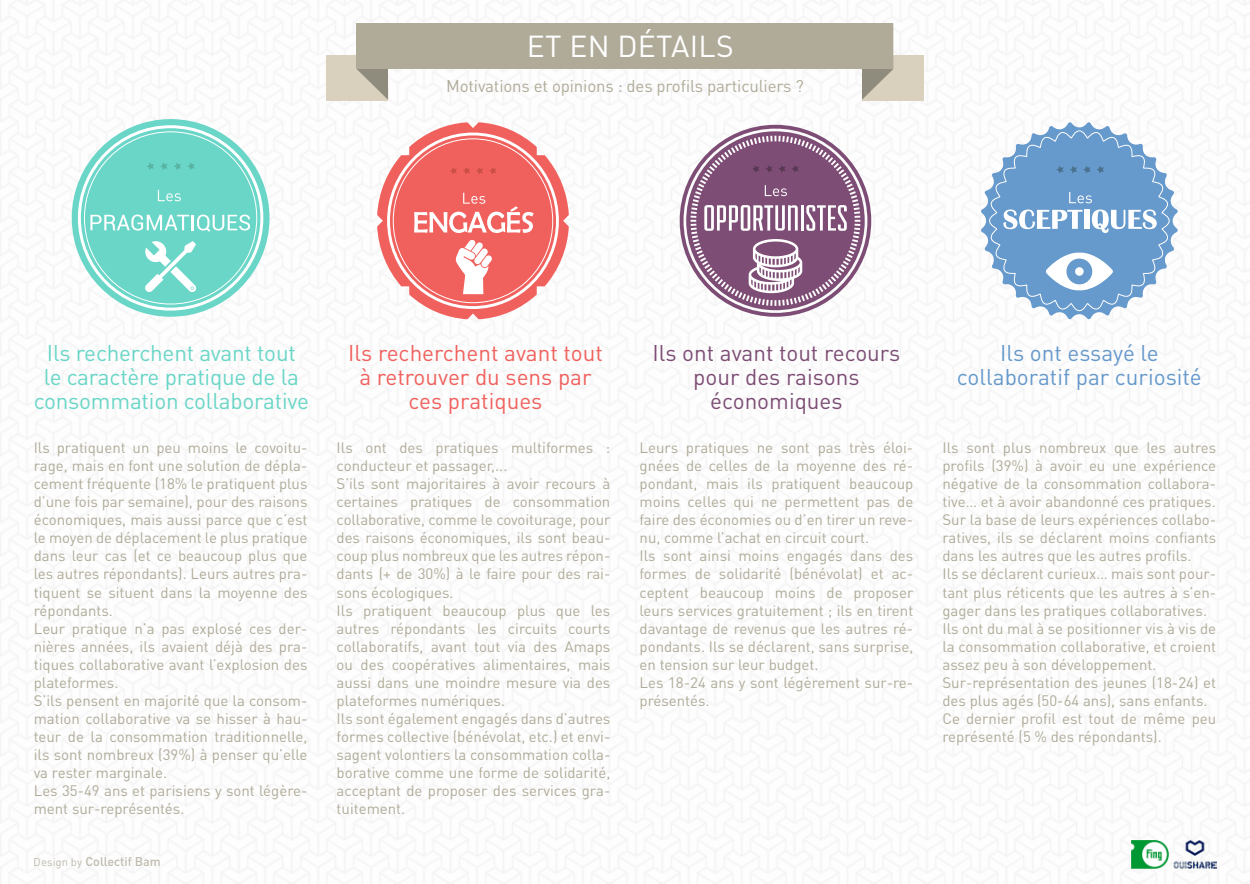
<style>
.page{position:relative;width:1250px;height:884px;background:#fff}
.page>*{position:absolute;margin:0;border:0;box-sizing:border-box;transform-origin:0 0}
.t1{font:30px "DINOT";letter-spacing:.01em;color:#fff}
.t2{font:22.5px/23.8px "DINOT";letter-spacing:-.01em;color:#69d6c7;text-align:center}
.t3{font:22.5px/23.8px "DINOT";color:#f0615e;text-align:center}
.t4{font:22.5px/23.8px "DINOT";color:#7d4d75;text-align:center}
.t5{font:22.5px/23.8px "DINOT";color:#69c;text-align:center}
.t6{font:16.88px "DINOT";letter-spacing:-.01em;color:#b0ab99}
.t7{font:15px/18px "DINOT";color:#b0ab99}
.t8{font:500 12.5px "DINOT";color:#b0ab99}
.s1{font-weight:400;font-size:11.25px}
</style>
<div class="page">
<img style="left:0;top:0;width:1250px;height:884px">
<div style="left:862px;top:55px;width:61px;height:45px;background:#d9d1bd"></div>
<div style="left:327px;top:55px;width:61px;height:45px;background:#d9d1bd"></div>
<svg style="left:357px;top:23px;width:31px;height:77px"></svg>
<svg style="left:862px;top:23px;width:31px;height:77px"></svg>
<div style="left:357px;top:24px;width:536px;height:45px;background:#b0ab99"></div>
<img style="left:1131px;top:840px;width:38px;height:28px">
<img style="left:1173px;top:840px;width:43px;height:28px">
<svg style="left:377px;top:122px;width:192px;height:197px"></svg>
<div style="left:680px;top:125px;width:191px;height:192px;border:4px solid #7d4d75;border-radius:50%"></div>
<svg style="left:689px;top:134px;width:173px;height:174px"></svg>
<svg style="left:980px;top:122px;width:198px;height:198px"></svg>
<div style="left:1075px;top:267px;width:9px;height:9px;background:#fff;border-radius:50%"></div>
<div style="left:72px;top:119px;width:198px;height:198px;background:#69d6c7;border-radius:50%"></div>
<svg style="left:90px;top:214px;width:160px;height:18px"></svg>
<svg style="left:147px;top:163px;width:7px;height:7px"></svg>
<svg style="left:160px;top:163px;width:7px;height:7px"></svg>
<svg style="left:174px;top:163px;width:7px;height:7px"></svg>
<svg style="left:188px;top:163px;width:7px;height:7px"></svg>
<svg style="left:158px;top:190px;width:23px;height:11px"></svg>
<svg style="left:145px;top:241px;width:52px;height:51px"></svg>
<h1 class="t1" style="left:527px;top:25px;width:177px">et e n détails</h1>
<p class="t6" style="left:446px;top:74px;width:359px">Motivations et opinions : des profils particuliers ?</p>
<h2 class="t2" style="left:34px;top:340px;width:277px">Ils recherchent avant tout<br>le caractère pratique de la consommation collaborative</h2>
<h2 class="t3" style="left:348px;top:340px;width:256px">Ils recherchent avant tout à retrouver du sens par ces pratiques</h2>
<h2 class="t4" style="left:652px;top:340px;width:249px">Ils ont avant tout recours pour des raisons économiques</h2>
<h2 class="t5" style="left:957px;top:340px;width:246px">Ils ont essayé le collaboratif par curiosité</h2>
<p class="t7" style="left:34px;top:438px;width:275px">Ils pratiquent un peu moins le covoitu&shy;rage, mais en font une solution de dépla&shy;cement fréquente (18% le pratiquent plus d’une fois par semaine), pour des raisons économiques, mais aussi parce que c’est le moyen de déplacement le plus pratique dans leur cas (et ce beaucoup plus que les autres répondants). Leurs autres pra&shy;tiquent se situent dans la moyenne des répondants.<br>Leur pratique n’a pas explosé ces der&shy;nières années, ils avaient déjà des pra&shy;tiques collaborative avant l’explosion des plateformes.<br>S’ils pensent en majorité que la consom&shy;mation collaborative va se hisser à hau&shy;teur de la consommation traditionnelle, ils sont nombreux (39%) à penser qu’elle va rester marginale.<br>Les 35-49 ans et parisiens y sont légère&shy;ment sur-représentés.</p>
<p class="t7" style="left:337px;top:438px;width:275px">Ils ont des pratiques multiformes : conducteur et passager,...<br>S’ils sont majoritaires à avoir recours à certaines pratiques de consommation collaborative, comme le covoiturage, pour des raisons économiques, ils sont beau&shy;coup plus nombreux que les autres répon&shy;dants (+ de 30%) à le faire pour des rai&shy;sons écologiques.<br>Ils pratiquent beaucoup plus que les autres répondants les circuits courts collaboratifs, avant tout via des Amaps ou des coopératives alimentaires, mais aussi dans une moindre mesure via des plateformes numériques.<br>Ils sont également engagés dans d’autres formes collective (bénévolat, etc.) et envi&shy;sagent volontiers la consommation colla&shy;borative comme une forme de solidarité, acceptant de proposer des services gra&shy;tuitement.</p>
<p class="t7" style="left:640px;top:438px;width:275px">Leurs pratiques ne sont pas très éloi&shy;gnées de celles de la moyenne des ré&shy;pondant, mais ils pratiquent beaucoup moins celles qui ne permettent pas de faire des économies ou d’en tirer un reve&shy;nu, comme l’achat en circuit court.<br>Ils sont ainsi moins engagés dans des formes de solidarité (bénévolat) et ac&shy;ceptent beaucoup moins de proposer leurs services gratuitement ; ils en tirent davantage de revenus que les autres ré&shy;pondants. Ils se déclarent, sans surprise, en tension sur leur budget.<br>Les 18-24 ans y sont légèrement sur-re&shy;présentés.</p>
<p class="t7" style="left:942px;top:438px;width:275px">Ils sont plus nombreux que les autres profils (39%) à avoir eu une expérience négative de la consommation collabora&shy;tive… et à avoir abandonné ces pratiques.<br>Sur la base de leurs expériences collabo&shy;ratives, ils se déclarent moins confiants dans les autres que les autres profils.<br>Ils se déclarent curieux… mais sont pour&shy;tant plus réticents que les autres à s’en&shy;gager dans les pratiques collaboratives.<br>Ils ont du mal à se positionner vis à vis de la consommation collaborative, et croient assez peu à son développement.<br>Sur-représentation des jeunes (18-24) et des plus agés (50-64 ans), sans enfants.<br>Ce dernier profil est tout de même peu représenté (5 % des répondants).</p>
<p class="t8" style="left:34px;top:852px;width:129px"><span class="s1">Design by</span> Collectif Bam</p>
</div>
